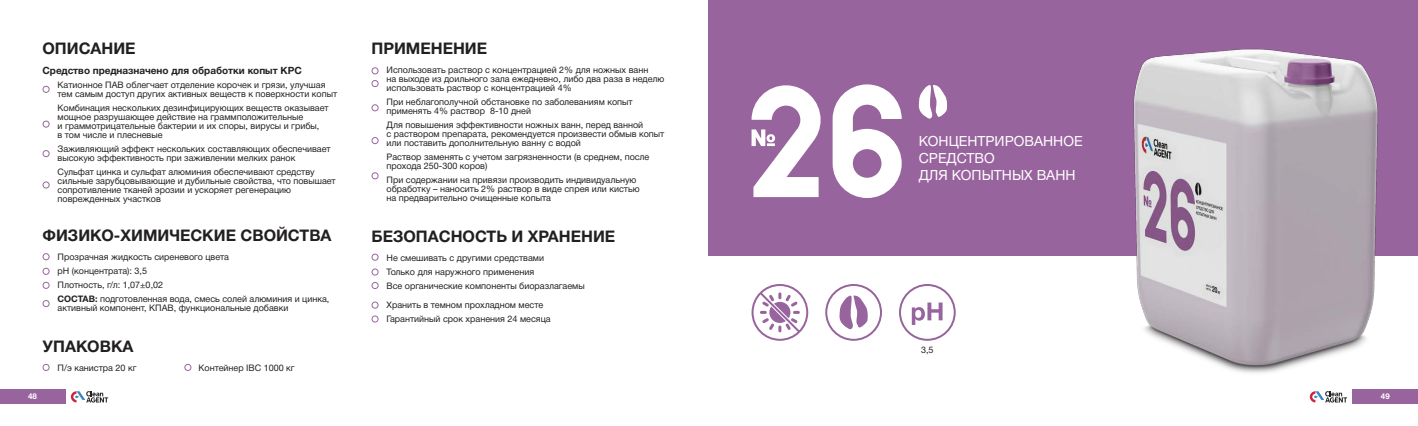
<style>
.page{position:relative;width:1418px;height:426px;background:#fff}
.page>*{position:absolute;margin:0;border:0;box-sizing:border-box;transform-origin:0 0}
.t1{font:700 16px "Helvetica Neue Cyr";color:#221f20}
.t2{font:14px/16.8px "Helvetica Neue Cyr";color:#fff}
.t3{font:700 10px "Helvetica Neue Cyr";letter-spacing:-.005em;color:#221f20}
.t4{font:9px/9px "Helvetica Neue Cyr";color:#221f20}
.t5{font:700 8px "Helvetica Neue Cyr";color:#fff}
.s1{font-weight:700}
</style>
<div class="page">
<img style="left:709px;top:0;width:708px;height:404px">
<svg style="left:899px;top:283px;width:56px;height:57px"></svg>
<svg style="left:71px;top:391px;width:37px;height:11px"></svg>
<div style="left:0;top:389px;width:65px;height:14px;background:#98649d"></div>
<svg style="left:1309px;top:390px;width:37px;height:12px"></svg>
<div style="left:1352px;top:389px;width:65px;height:14px;background:#98649d"></div>
<svg style="left:751px;top:283px;width:57px;height:57px"></svg>
<svg style="left:43px;top:86px;width:7px;height:7px"></svg>
<svg style="left:43px;top:120px;width:7px;height:7px"></svg>
<svg style="left:43px;top:150px;width:7px;height:7px"></svg>
<svg style="left:43px;top:181px;width:7px;height:7px"></svg>
<svg style="left:43px;top:253px;width:7px;height:7px"></svg>
<svg style="left:43px;top:267px;width:7px;height:7px"></svg>
<svg style="left:43px;top:281px;width:7px;height:7px"></svg>
<svg style="left:43px;top:300px;width:7px;height:7px"></svg>
<svg style="left:43px;top:363px;width:7px;height:7px"></svg>
<svg style="left:184px;top:363px;width:7px;height:7px"></svg>
<svg style="left:371px;top:67px;width:7px;height:7px"></svg>
<svg style="left:371px;top:80px;width:7px;height:7px"></svg>
<svg style="left:371px;top:104px;width:7px;height:7px"></svg>
<svg style="left:371px;top:172px;width:7px;height:7px"></svg>
<svg style="left:371px;top:137px;width:7px;height:7px"></svg>
<svg style="left:371px;top:253px;width:7px;height:7px"></svg>
<svg style="left:371px;top:282px;width:7px;height:7px"></svg>
<svg style="left:371px;top:268px;width:7px;height:7px"></svg>
<svg style="left:371px;top:301px;width:7px;height:7px"></svg>
<svg style="left:371px;top:315px;width:7px;height:7px"></svg>
<svg style="left:832px;top:84px;width:69px;height:114px"></svg>
<svg style="left:751px;top:85px;width:69px;height:112px"></svg>
<svg style="left:918px;top:83px;width:29px;height:36px"></svg>
<svg style="left:825px;top:283px;width:57px;height:57px"></svg>
<h1 class="t1" style="left:43px;top:39px;width:95px">ОПИСАНИЕ</h1>
<p class="t3" style="left:43px;top:65px;width:261px">Средство предназначено для обработки копыт КРС</p>
<p class="t4" style="left:58px;top:81px;width:281px">Катионное ПАВ облегчает отделение корочек и грязи, улучшая тем самым доступ других активных веществ к поверхности копыт</p>
<p class="t4" style="left:58px;top:104px;width:272px">Комбинация нескольких дезинфицирующих веществ оказывает мощное разрушающее действие на граммположительные<br>и граммотрицательные бактерии и их споры, вирусы и грибы,<br>в том числе и плесневые</p>
<p class="t4" style="left:58px;top:145px;width:274px">Заживляющий эффект нескольких составляющих обеспечивает высокую эффективность при заживлении мелких ранок</p>
<p class="t4" style="left:58px;top:168px;width:280px">Сульфат цинка и сульфат алюминия обеспечивают средству сильные зарубцовывающие и дубильные свойства, что повышает сопротивление тканей эрозии и ускоряет регенерацию поврежденных участков</p>
<h1 class="t1" style="left:43px;top:226px;width:290px">ФИЗИКО-ХИМИЧЕСКИЕ СВОЙСТВА</h1>
<p class="t4" style="left:58px;top:250px;width:273px;line-height:14px">Прозрачная жидкость сиреневого цвета<br>pH (концентрата): 3,5<br>Плотность, г/л: 1,07±0,02<br><span class="s1">СОСТАВ:</span> подготовленная вода, смесь солей алюминия и цинка,</p>
<p class="t4" style="left:58px;top:304px;width:232px">активный компонент, КПАВ, функциональные добавки</p>
<h1 class="t1" style="left:43px;top:337px;width:92px">УПАКОВКА</h1>
<p class="t4" style="left:58px;top:364px;width:80px">П/э канистра 20 кг</p>
<p class="t4" style="left:198px;top:364px;width:98px">Контейнер IBC 1000 кг</p>
<h1 class="t1" style="left:371px;top:39px;width:117px">ПРИМЕНЕНИЕ</h1>
<p class="t4" style="left:386px;top:66px;width:279px">Использовать раствор с концентрацией 2% для ножных ванн<br>на выходе из доильного зала ежедневно, либо два раза в неделю использовать раствор с концентрацией 4%</p>
<p class="t4" style="left:386px;top:98px;width:248px">При неблагополучной обстановке по заболеваниям копыт применять 4% раствор 8-10 дней</p>
<p class="t4" style="left:386px;top:121px;width:279px">Для повышения эффективности ножных ванн, перед ванной<br>с раствором препарата, рекомендуется произвести обмыв копыт или поставить дополнительную ванну с водой</p>
<p class="t4" style="left:386px;top:153px;width:264px">Раствор заменять с учетом загрязненности (в среднем, после прохода 250-300 коров)</p>
<p class="t4" style="left:386px;top:176px;width:254px">При содержании на привязи производить индивидуальную обработку – наносить 2% раствор в виде спрея или кистью на предварительно очищенные копыта</p>
<h1 class="t1" style="left:371px;top:227px;width:245px">БЕЗОПАСНОСТЬ И ХРАНЕНИЕ</h1>
<p class="t4" style="left:386px;top:251px;width:200px;line-height:14px">Не смешивать с другими средствами<br>Только для наружного применения<br>Все органические компоненты биоразлагаемы</p>
<p class="t4" style="left:386px;top:298px;width:166px;line-height:14px">Хранить в темном прохладном месте<br>Гарантийный срок хранения 24 месяца</p>
<h2 class="t2" style="left:918px;top:134px;width:165px">КОНЦЕНТРИРОВАННОЕ<br>СРЕДСТВО<br>ДЛЯ КОПЫТНЫХ ВАНН</h2>
<p class="t4" style="left:921px;top:345px;width:14px">3,5</p>
<p class="t5" style="left:28px;top:391px;width:10px">48</p>
<p class="t5" style="left:1380px;top:391px;width:10px">49</p>
</div>
